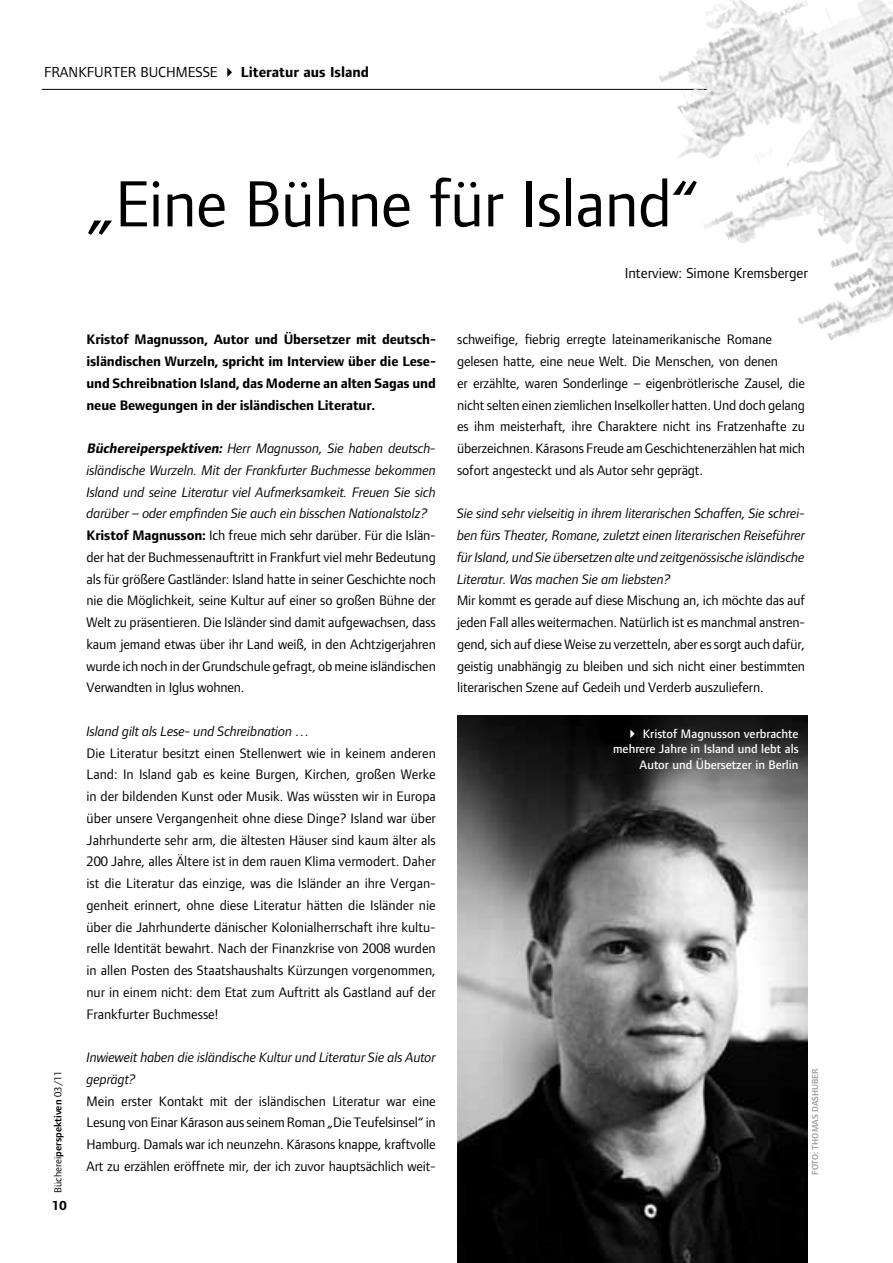
<style>
.page{position:relative;width:893px;height:1263px;background:#fff}
.page>*{position:absolute;margin:0;border:0;box-sizing:border-box;transform-origin:0 0}
.t1{font:67.5px "Foundry Form Sans";letter-spacing:-.01em;color:#000}
.t2{font:15px "Foundry Form Sans";color:#000}
.t3{font:700 15px "Foundry Form Sans";color:#000}
.t4{font:14.25px/21.8px "Foundry Form Sans";letter-spacing:-.01em;color:#000;text-align:justify}
.t5{font:italic 14.25px/21.8px "Foundry Form Sans";letter-spacing:-.01em;color:#000}
.t6{font:700 14.25px/21.8px "Foundry Form Sans";letter-spacing:-.01em;color:#000;text-align:justify}
.t7{font:700 13.5px "Foundry Form Sans";color:#000}
.t8{font:500 12.75px/15.3px "Foundry Form Sans";color:#fff;text-align:right}
.t9{font:10.5px "Foundry Form Sans";color:#000}
.t10{font:600 9px "Foundry Form Sans";color:#9c9e9f}
.s1{font-weight:600}
.s2{font-weight:700;font-style:italic}
.s3{font-style:italic}
.s4{font-weight:700}
</style>
<div class="page">
<hr style="left:42px;top:89px;width:851px;height:1px;background:#000">
<img style="left:457px;top:716px;width:351px;height:547px">
<img style="left:658px;top:0;width:205px;height:159px">
<p class="t2" style="left:44px;top:64px;width:16px">Frankfurter</p>
<p class="t2" style="left:140px;top:64px;width:36px">Buchmesse</p>
<p class="t3" style="left:222px;top:64px;width:149px">✔ Literatur aus Island</p>
<h1 class="t1" style="left:88px;top:166px;width:612px">„Eine Bühne für Island“</h1>
<p class="t2" style="left:625px;top:264px;width:185px">Interview: Simone Kremsberger</p>
<p class="t9" style="left:52px;top:1193px;width:124px;rotate:-90deg">Bücherei<span class="s1">perspektiven</span> 03/11</p>
<p class="t7" style="left:52px;top:1197px;width:16px">10</p>
<p class="t6" style="left:87px;top:329px;width:351px">Kristof Magnusson, Autor und Übersetzer mit deutsch&shy;isländischen Wurzeln, spricht im Interview über die Lese&shy;und Schreibnation Island, das Moderne an alten Sagas und neue Bewegungen in der isländischen Literatur.</p>
<p class="t4" style="left:86px;top:437px;width:351px;text-align:left"><span class="s2">Büchereiperspektiven:</span> <span class="s3">Herr Magnusson, Sie haben deutsch&shy;isländische Wurzeln. Mit der Frankfurter Buchmesse bekommen Island und seine Literatur viel Aufmerksamkeit. Freuen Sie sich darüber – oder empfinden Sie auch ein bisschen Nationalstolz?<br></span><span class="s4">Kristof Magnusson:</span> Ich freue mich sehr darüber. Für die Islän&shy;der hat der Buchmessenauftritt in Frankfurt viel mehr Bedeutung als für größere Gastländer: Island hatte in seiner Geschichte noch nie die Möglichkeit, seine Kultur auf einer so großen Bühne der Welt zu präsentieren. Die Isländer sind damit aufgewachsen, dass kaum jemand etwas über ihr Land weiß, in den Achtzigerjahren wurde ich noch in der Grundschule gefragt, ob meine isländischen Verwandten in Iglus wohnen.</p>
<p class="t5" style="left:87px;top:720px;width:225px">Island gilt als Lese- und Schreibnation …</p>
<p class="t4" style="left:86px;top:742px;width:351px">Die Literatur besitzt einen Stellenwert wie in keinem anderen Land: In Island gab es keine Burgen, Kirchen, großen Werke in der bildenden Kunst oder Musik. Was wüssten wir in Europa über unsere Vergangenheit ohne diese Dinge? Island war über Jahrhunderte sehr arm, die ältesten Häuser sind kaum älter als 200 Jahre, alles Ältere ist in dem rauen Klima vermodert. Daher ist die Literatur das einzige, was die Isländer an ihre Vergan&shy;genheit erinnert, ohne diese Literatur hätten die Isländer nie über die Jahrhunderte dänischer Kolonialherrschaft ihre kultu&shy;relle Identität bewahrt. Nach der Finanzkrise von 2008 wurden in allen Posten des Staatshaushalts Kürzungen vorgenommen, nur in einem nicht: dem Etat zum Auftritt als Gastland auf der Frankfurter Buchmesse!</p>
<p class="t5" style="left:86px;top:1046px;width:351px">Inwieweit haben die isländische Kultur und Literatur Sie als Autor geprägt?</p>
<p class="t4" style="left:86px;top:1090px;width:351px">Mein erster Kontakt mit der isländischen Literatur war eine Lesung von Einar Kárason aus seinem Roman „Die Teufelsinsel“ in Hamburg. Damals war ich neunzehn. Kárasons knappe, kraftvolle Art zu erzählen eröffnete mir, der ich zuvor hauptsächlich weit-</p>
<p class="t4" style="left:457px;top:329px;width:349px;text-align:left">schweifige, fiebrig erregte lateinamerikanische Romane gelesen hatte, eine neue Welt. Die Menschen, von denen<br>er erzählte, waren Sonderlinge – eigenbrötlerische Zausel, die nicht selten einen ziemlichen Inselkoller hatten. Und doch gelang es ihm meisterhaft, ihre Charaktere nicht ins Fratzenhafte zu überzeichnen. Kárasons Freude am Geschichtenerzählen hat mich sofort angesteckt und als Autor sehr geprägt.</p>
<p class="t5" style="left:457px;top:503px;width:349px;text-align:justify">Sie sind sehr vielseitig in ihrem literarischen Schaffen, Sie schrei&shy;ben fürs Theater, Romane, zuletzt einen literarischen Reiseführer für Island, und Sie übersetzen alte und zeitgenössische isländische Literatur. Was machen Sie am liebsten?</p>
<p class="t4" style="left:457px;top:589px;width:350px">Mir kommt es gerade auf diese Mischung an, ich möchte das auf jeden Fall alles weitermachen. Natürlich ist es manchmal anstren&shy;gend, sich auf diese Weise zu verzetteln, aber es sorgt auch dafür, geistig unabhängig zu bleiben und sich nicht einer bestimmten literarischen Szene auf Gedeih und Verderb auszuliefern.</p>
<p class="t8" style="left:613px;top:726px;width:187px">✔ Kristof Magnusson verbrachte mehrere Jahre in Island und lebt als<br>Autor und Übersetzer in Berlin</p>
<p class="t10" style="left:810px;top:1175px;width:108px;rotate:-90deg">Foto: Thomas Dashuber</p>
</div>
